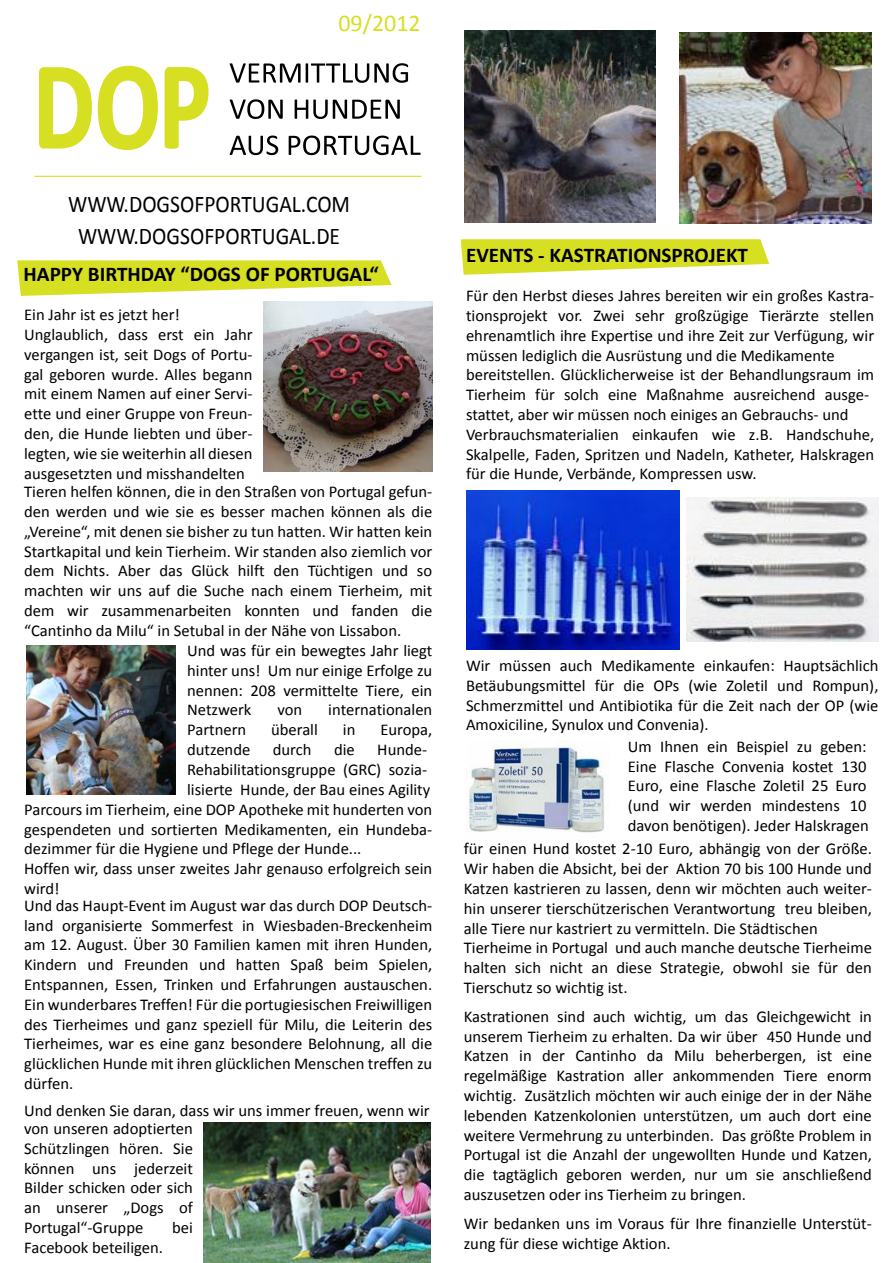
<style>
.page{position:relative;width:893px;height:1263px;background:#fff}
.page>*{position:absolute;margin:0;border:0;box-sizing:border-box;transform-origin:0 0}
.t1{font:24px/32px "Calibri";color:#000;text-align:center;scale:.9 1}
.t2{font:24px "Calibri";color:#d7df23}
.t3{font:700 21px "Calibri";color:#000}
.t4{font:16.5px/19.8px "Calibri";color:#000}
</style>
<div class="page">
<svg style="left:39px;top:65px;width:170px;height:85px"></svg>
<hr style="left:35px;top:176px;width:386px;height:1px;background:#d7df23">
<svg style="left:230px;top:63px;width:178px;height:20px"></svg>
<svg style="left:230px;top:99px;width:53px;height:20px"></svg>
<svg style="left:295px;top:100px;width:105px;height:19px"></svg>
<svg style="left:230px;top:136px;width:48px;height:19px"></svg>
<svg style="left:289px;top:136px;width:132px;height:19px"></svg>
<img style="left:465px;top:31px;width:191px;height:191px">
<img style="left:466px;top:490px;width:213px;height:159px">
<img style="left:687px;top:498px;width:192px;height:144px">
<img style="left:466px;top:740px;width:138px;height:93px">
<svg style="left:460px;top:239px;width:310px;height:36px"></svg>
<svg style="left:17px;top:260px;width:375px;height:36px"></svg>
<img style="left:263px;top:302px;width:170px;height:170px">
<img style="left:203px;top:1123px;width:228px;height:140px">
<img style="left:27px;top:645px;width:149px;height:149px">
<img style="left:680px;top:32px;width:191px;height:192px">
<h1 class="t2" style="left:338px;top:8px;width:84px">09/2012</h1>
<h1 class="t1" style="left:68px;top:188px;width:315px">WWW.DOGSOFPORTUGAL.COM<br>WWW.DOGSOFPORTUGAL.DE</h1>
<p class="t3" style="left:24px;top:261px;width:356px">HAPPY BIRTHDAY “DOGS OF PORTUGAL“</p>
<p class="t4" style="left:24px;top:305px;width:230px">Ein Jahr ist es jetzt her!<br>Unglaublich, dass erst ein Jahr vergangen ist, seit Dogs of Portu&shy;gal geboren wurde. Alles begann mit einem Namen auf einer Servi&shy;ette und einer Gruppe von Freun&shy;den, die Hunde liebten und über&shy;legten, wie sie weiterhin all diesen ausgesetzten und misshandelten</p>
<p class="t4" style="left:24px;top:482px;width:410px;text-align:justify">Tieren helfen können, die in den Straßen von Portugal gefun&shy;den werden und wie sie es besser machen können als die „Vereine“, mit denen sie bisher zu tun hatten. Wir hatten kein Startkapital und kein Tierheim. Wir standen also ziemlich vor dem Nichts. Aber das Glück hilft den Tüchtigen und so machten wir uns auf die Suche nach einem Tierheim, mit dem wir zusammenarbeiten konnten und fanden die “Cantinho da Milu“ in Setubal in der Nähe von Lissabon.</p>
<p class="t4" style="left:187px;top:641px;width:247px;text-align:justify">Und was für ein bewegtes Jahr liegt hinter uns! Um nur einige Erfolge zu nennen: 208 vermittelte Tiere, ein Netzwerk</p>
<p class="t4" style="left:277px;top:700px;width:26px">von</p>
<p class="t4" style="left:328px;top:700px;width:106px">internationalen</p>
<p class="t4" style="left:187px;top:720px;width:61px">Partnern</p>
<p class="t4" style="left:271px;top:720px;width:48px">überall</p>
<p class="t4" style="left:343px;top:720px;width:14px">in</p>
<p class="t4" style="left:380px;top:720px;width:53px">Europa,</p>
<p class="t4" style="left:187px;top:740px;width:65px">dutzende</p>
<p class="t4" style="left:273px;top:740px;width:40px">durch</p>
<p class="t4" style="left:334px;top:740px;width:22px">die</p>
<p class="t4" style="left:187px;top:740px;width:245px;text-indent:190px">Hunde-<br>Rehabilitationsgruppe (GRC) sozia&shy;lisierte Hunde, der Bau eines Agility</p>
<p class="t4" style="left:24px;top:799px;width:410px">Parcours im Tierheim, eine DOP Apotheke mit hunderten von gespendeten und sortierten Medikamenten, ein Hundeba&shy;dezimmer für die Hygiene und Pflege der Hunde...<br>Hoffen wir, dass unser zweites Jahr genauso erfolgreich sein wird!</p>
<p class="t4" style="left:24px;top:895px;width:410px;text-align:justify">Und das Haupt-Event im August war das durch DOP Deutsch&shy;land organisierte Sommerfest in Wiesbaden-Breckenheim am 12. August. Über 30 Familien kamen mit ihren Hunden, Kindern und Freunden und hatten Spaß beim Spielen, Entspannen, Essen, Trinken und Erfahrungen austauschen.<br>Ein wunderbares Treffen! Für die portugiesischen Freiwilligen des Tierheimes und ganz speziell für Milu, die Leiterin des Tierheimes, war es eine ganz besondere Belohnung, all die glücklichen Hunde mit ihren glücklichen Menschen treffen zu dürfen.</p>
<p class="t4" style="left:24px;top:1101px;width:407px">Und denken Sie daran, dass wir uns immer freuen, wenn wir</p>
<p class="t4" style="left:24px;top:1119px;width:170px;text-align:justify">von unseren adoptierten Schützlingen hören. Sie können uns jederzeit Bilder schicken oder sich an unserer „Dogs of Portugal“-Gruppe</p>
<p class="t4" style="left:172px;top:1218px;width:22px">bei</p>
<p class="t4" style="left:24px;top:1237px;width:140px">Facebook beteiligen.</p>
<p class="t3" style="left:466px;top:241px;width:284px">EVENTS - KASTRATIONSPROJEKT</p>
<p class="t4" style="left:466px;top:286px;width:410px">Für den Herbst dieses Jahres bereiten wir ein großes Kastra&shy;tionsprojekt vor. Zwei sehr großzügige Tierärzte stellen ehrenamtlich ihre Expertise und ihre Zeit zur Verfügung, wir müssen lediglich die Ausrüstung und die Medikamente bereitstellen. Glücklicherweise ist der Behandlungsraum im Tierheim für solch eine Maßnahme ausreichend ausge&shy;stattet, aber wir müssen noch einiges an Gebrauchs- und Verbrauchsmaterialien einkaufen wie z.B. Handschuhe, Skalpelle, Faden, Spritzen und Nadeln, Katheter, Halskragen für die Hunde, Verbände, Kompressen usw.</p>
<p class="t4" style="left:466px;top:656px;width:414px;text-align:justify">Wir müssen auch Medikamente einkaufen: Hauptsächlich Betäubungsmittel für die OPs (wie Zoletil und Rompun), Schmerzmittel und Antibiotika für die Zeit nach der OP (wie Amoxiciline, Synulox und Convenia).</p>
<p class="t4" style="left:628px;top:736px;width:242px">Um Ihnen ein Beispiel zu geben:<br>Eine Flasche Convenia kostet 130<br>Euro, eine Flasche Zoletil 25 Euro (und wir werden mindestens 10 davon benötigen). Jeder Halskragen</p>
<p class="t4" style="left:464px;top:839px;width:410px">für einen Hund kostet 2-10 Euro, abhängig von der Größe.<br>Wir haben die Absicht, bei der Aktion 70 bis 100 Hunde und Katzen kastrieren zu lassen, denn wir möchten auch weiter&shy;hin unserer tierschützerischen Verantwortung treu bleiben, alle Tiere nur kastriert zu vermitteln. Die Städtischen Tierheime in Portugal und auch manche deutsche Tierheime halten sich nicht an diese Strategie, obwohl sie für den Tierschutz so wichtig ist.</p>
<p class="t4" style="left:464px;top:1006px;width:410px;text-align:justify">Kastrationen sind auch wichtig, um das Gleichgewicht in unserem Tierheim zu erhalten. Da wir über 450 Hunde und Katzen in der Cantinho da Milu beherbergen, ist eine regelmäßige Kastration aller ankommenden Tiere enorm wichtig. Zusätzlich möchten wir auch einige der in der Nähe lebenden Katzenkolonien unterstützen, um auch dort eine weitere Vermehrung zu unterbinden. Das größte Problem in Portugal ist die Anzahl der ungewollten Hunde und Katzen, die tagtäglich geboren werden, nur um sie anschließend auszusetzen oder ins Tierheim zu bringen.</p>
<p class="t4" style="left:464px;top:1213px;width:410px">Wir bedanken uns im Voraus für Ihre finanzielle Unterstüt&shy;zung für diese wichtige Aktion.</p>
</div>
